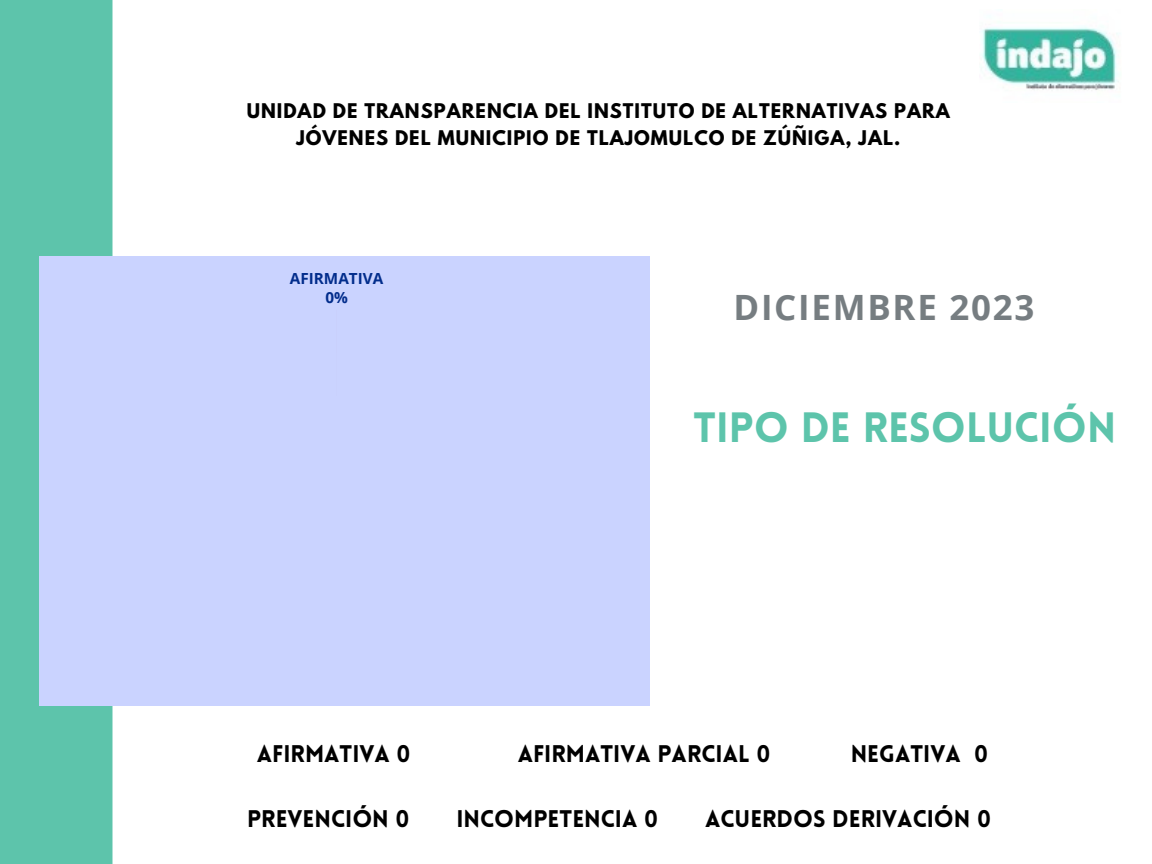
<style>
.page{position:relative;width:1152px;height:864px;background:#fff}
.page>*{position:absolute;margin:0;border:0;box-sizing:border-box;transform-origin:0 0}
.t1{font:900 41.4px "Lovelo";color:#5dc4ab}
.t2{font:700 34.8px "Open Sans";letter-spacing:.05em;color:#767d81}
.t3{font:900 23.55px "Lovelo";color:#000}
.t4{font:700 17.85px/27px "League Spartan";letter-spacing:.055em;color:#000;text-align:center}
.t5{font:700 15.3px "Open Sans";color:#022d8c}
</style>
<div class="page">
<div style="left:0;top:0;width:112px;height:864px;background:#5dc4ab"></div>
<div style="left:39px;top:256px;width:611px;height:450px;background:#cad3ff"></div>
<img style="left:981px;top:26px;width:139px;height:64px">
<p class="t4" style="left:247px;top:100px;width:705px">UNIDAD DE TRANSPARENCIA DEL INSTITUTO DE ALTERNATIVAS PARA<br>JÓVENES DEL MUNICIPIO DE TLAJOMULCO DE ZÚÑIGA, JAL.</p>
<p class="t5" style="left:290px;top:268px;width:95px">AFIRMATIVA</p>
<p class="t5" style="left:325px;top:287px;width:24px">0%</p>
<p class="t2" style="left:733px;top:283px;width:302px">DICIEMBRE 2023</p>
<p class="t1" style="left:694px;top:411px;width:424px">TIPO DE RESOLUCIÓN</p>
<p class="t3" style="left:257px;top:745px;width:155px">AFIRMATIVA 0</p>
<p class="t3" style="left:518px;top:745px;width:254px">AFIRMATIVA PARCIAL 0</p>
<p class="t3" style="left:851px;top:745px;width:139px">NEGATIVA 0</p>
<p class="t3" style="left:247px;top:810px;width:164px">PREVENCIÓN 0</p>
<p class="t3" style="left:456px;top:810px;width:203px">INCOMPETENCIA 0</p>
<p class="t3" style="left:705px;top:810px;width:288px">ACUERDOS DERIVACIÓN 0</p>
</div>
